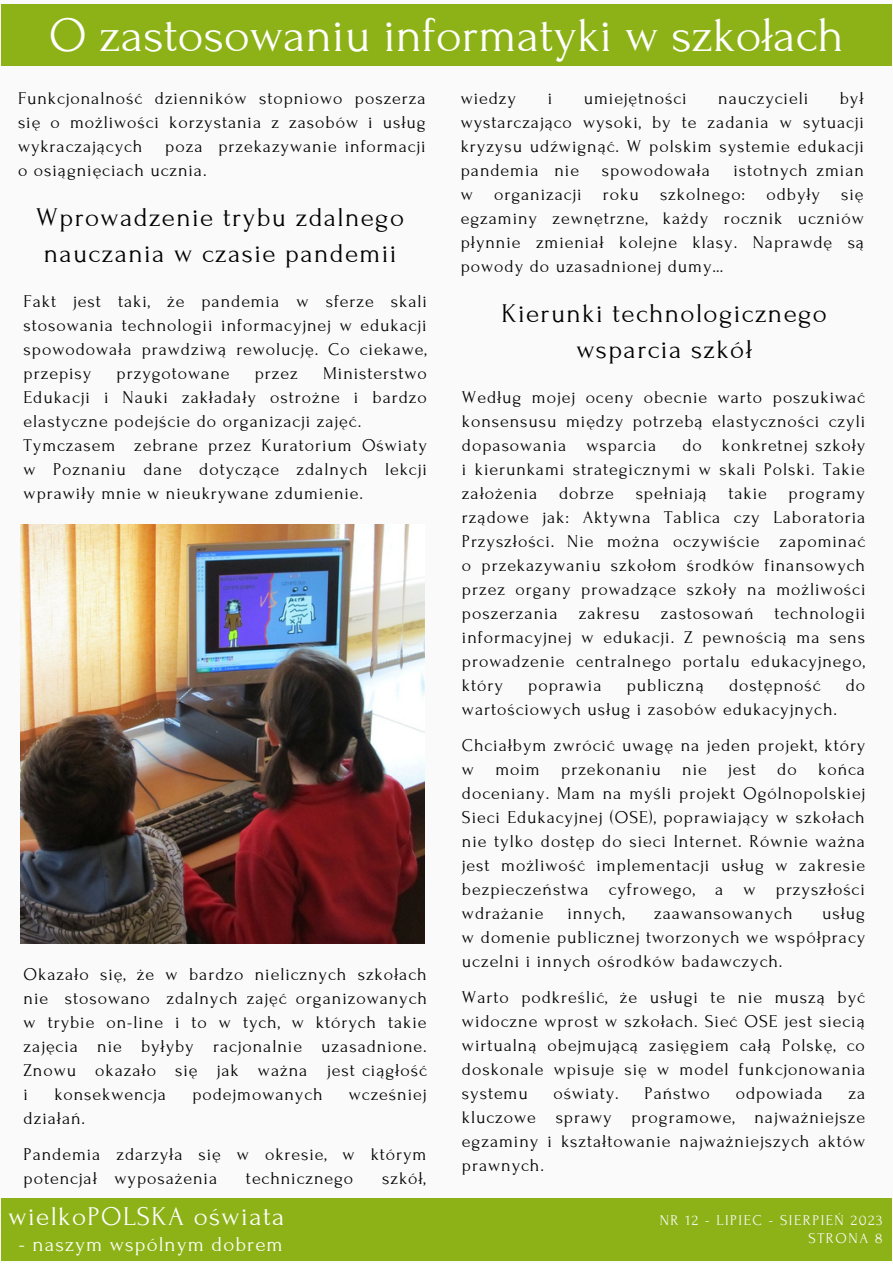
<style>
.page{position:relative;width:893px;height:1264px;background:#fff}
.page>*{position:absolute;margin:0;border:0;box-sizing:border-box;transform-origin:0 0}
.t1{font:49.5px "Forum";color:#fff}
.t2{font:27px/36px "Forum";letter-spacing:.05em;color:#000}
.t3{font:27px "Forum";letter-spacing:.05em;color:#fff}
.t4{font:21px "Forum";letter-spacing:.05em;color:#fff}
.t5{font:19.8px "Forum";letter-spacing:.1em;color:#fafafa}
.t6{font:18px/24px "Forum";letter-spacing:.05em;color:#000;text-align:justify}
.t7{font:15px "Forum";letter-spacing:.1em;color:#fafafa}
</style>
<div class="page">
<div style="left:0;top:0;width:892px;height:1262px;background:#fafafa"></div>
<div style="left:1px;top:4px;width:890px;height:62px;background:#8db217"></div>
<div style="left:1px;top:1198px;width:890px;height:63px;background:#8db217"></div>
<img style="left:21px;top:524px;width:403px;height:419px">
<p class="t1" style="left:49px;top:9px;width:796px">O zastosowaniu informatyki w szkołach</p>
<p class="t6" style="left:18px;top:86px;width:409px">Funkcjonalność dzienników stopniowo poszerza się o możliwości korzystania z zasobów i usług wykraczających</p>
<p class="t6" style="left:18px;top:134px;width:409px;text-indent:147px">poza przekazywanie informacji o osiągnięciach ucznia.</p>
<p class="t2" style="left:36px;top:200px;width:369px">Wprowadzenie trybu zdalnego nauczania w czasie pandemii</p>
<p class="t6" style="left:24px;top:289px;width:405px">Fakt jest taki, że pandemia w sferze skali stosowania technologii informacyjnej w edukacji spowodowała prawdziwą rewolucję. Co ciekawe, przepisy</p>
<p class="t6" style="left:24px;top:361px;width:405px;text-indent:299px">Ministerstwo Edukacji i Nauki zakładały ostrożne i bardzo elastyczne podejście do organizacji zajęć.</p>
<p class="t6" style="left:24px;top:433px;width:405px">Tymczasem zebrane przez Kuratorium Oświaty w Poznaniu dane dotyczące zdalnych lekcji wprawiły mnie w nieukrywane zdumienie.</p>
<p class="t6" style="left:117px;top:361px;width:114px">przygotowane</p>
<p class="t6" style="left:255px;top:361px;width:45px">przez</p>
<p class="t6" style="left:24px;top:962px;width:405px">Okazało się, że w bardzo nielicznych szkołach nie stosowano zdalnych zajęć organizowanych w trybie on-line i to w tych, w których takie zajęcia nie byłyby racjonalnie uzasadnione.<br>Znowu okazało się jak ważna jest ciągłość i</p>
<p class="t6" style="left:54px;top:1082px;width:113px">konsekwencja</p>
<p class="t6" style="left:192px;top:1082px;width:132px">podejmowanych</p>
<p class="t6" style="left:349px;top:1082px;width:79px">wcześniej</p>
<p class="t6" style="left:24px;top:1106px;width:63px">działań.</p>
<p class="t6" style="left:24px;top:1142px;width:404px">Pandemia zdarzyła się w okresie, w którym potencjał wyposażenia</p>
<p class="t6" style="left:246px;top:1166px;width:109px">technicznego</p>
<p class="t6" style="left:382px;top:1166px;width:45px">szkół,</p>
<p class="t6" style="left:461px;top:86px;width:57px">wiedzy</p>
<p class="t6" style="left:547px;top:86px;width:6px">i</p>
<p class="t6" style="left:583px;top:86px;width:104px">umiejętności</p>
<p class="t6" style="left:718px;top:86px;width:91px">nauczycieli</p>
<p class="t6" style="left:461px;top:86px;width:405px;text-indent:379px">był wystarczająco wysoki, by te zadania w sytuacji kryzysu udźwignąć. W polskim systemie edukacji pandemia nie</p>
<p class="t6" style="left:602px;top:158px;width:109px">spowodowała</p>
<p class="t6" style="left:461px;top:158px;width:405px;text-indent:273px">istotnych zmian w organizacji roku szkolnego: odbyły się egzaminy zewnętrzne, każdy rocznik uczniów płynnie zmieniał kolejne klasy. Naprawdę są powody do uzasadnionej dumy…</p>
<p class="t2" style="left:501px;top:296px;width:327px;text-align:center">Kierunki technologicznego wsparcia szkół</p>
<p class="t6" style="left:462px;top:385px;width:405px">Według mojej oceny obecnie warto poszukiwać konsensusu między potrzebą elastyczności czyli dopasowania wsparcia</p>
<p class="t6" style="left:462px;top:433px;width:405px;text-indent:220px">do konkretnej szkoły i kierunkami strategicznymi w skali Polski. Takie założenia dobrze spełniają takie programy rządowe jak: Aktywna Tablica czy Laboratoria Przyszłości. Nie można oczywiście zapominać o przekazywaniu szkołom środków finansowych przez organy prowadzące szkoły na możliwości poszerzania zakresu zastosowań technologii informacyjnej w edukacji. Z pewnością ma sens prowadzenie centralnego portalu edukacyjnego, który</p>
<p class="t6" style="left:528px;top:673px;width:75px">poprawia</p>
<p class="t6" style="left:626px;top:673px;width:79px">publiczną</p>
<p class="t6" style="left:729px;top:673px;width:93px">dostępność</p>
<p class="t6" style="left:845px;top:673px;width:21px">do</p>
<p class="t6" style="left:462px;top:697px;width:376px">wartościowych usług i zasobów edukacyjnych.</p>
<p class="t6" style="left:462px;top:733px;width:405px">Chciałbym zwrócić uwagę na jeden projekt, który w moim przekonaniu nie jest do końca doceniany. Mam na myśli projekt Ogólnopolskiej Sieci Edukacyjnej (OSE), poprawiający w szkołach nie tylko dostęp do sieci Internet. Równie ważna jest możliwość implementacji usług w zakresie bezpieczeństwa cyfrowego, a w przyszłości wdrażanie</p>
<p class="t6" style="left:462px;top:901px;width:405px;text-indent:360px">usług w domenie publicznej tworzonych we współpracy uczelni i innych ośrodków badawczych.</p>
<p class="t6" style="left:462px;top:985px;width:405px">Warto podkreślić, że usługi te nie muszą być widoczne wprost w szkołach. Sieć OSE jest siecią wirtualną obejmującą zasięgiem całą Polskę, co doskonale wpisuje się w model funkcjonowania systemu</p>
<p class="t6" style="left:567px;top:901px;width:59px">innych,</p>
<p class="t6" style="left:654px;top:901px;width:140px">zaawansowanych</p>
<p class="t6" style="left:553px;top:1081px;width:67px">oświaty.</p>
<p class="t6" style="left:644px;top:1081px;width:67px">Państwo</p>
<p class="t6" style="left:735px;top:1081px;width:88px">odpowiada</p>
<p class="t6" style="left:462px;top:1081px;width:404px;text-indent:386px">za kluczowe sprawy programowe, najważniejsze egzaminy i kształtowanie najważniejszych aktów prawnych.</p>
<p class="t3" style="left:9px;top:1202px;width:277px">wielkoPOLSKA oświata</p>
<p class="t4" style="left:19px;top:1233px;width:265px">- naszym wspólnym dobrem</p>
<p class="t7" style="left:808px;top:1229px;width:76px">STRONA 8</p>
<p class="t7" style="left:659px;top:1211px;width:224px">NR 12 - LIPIEC - SIERPIEŃ 2023</p>
<p class="t5" style="left:787px;top:1209px;width:81px">PAGE 02</p>
</div>
